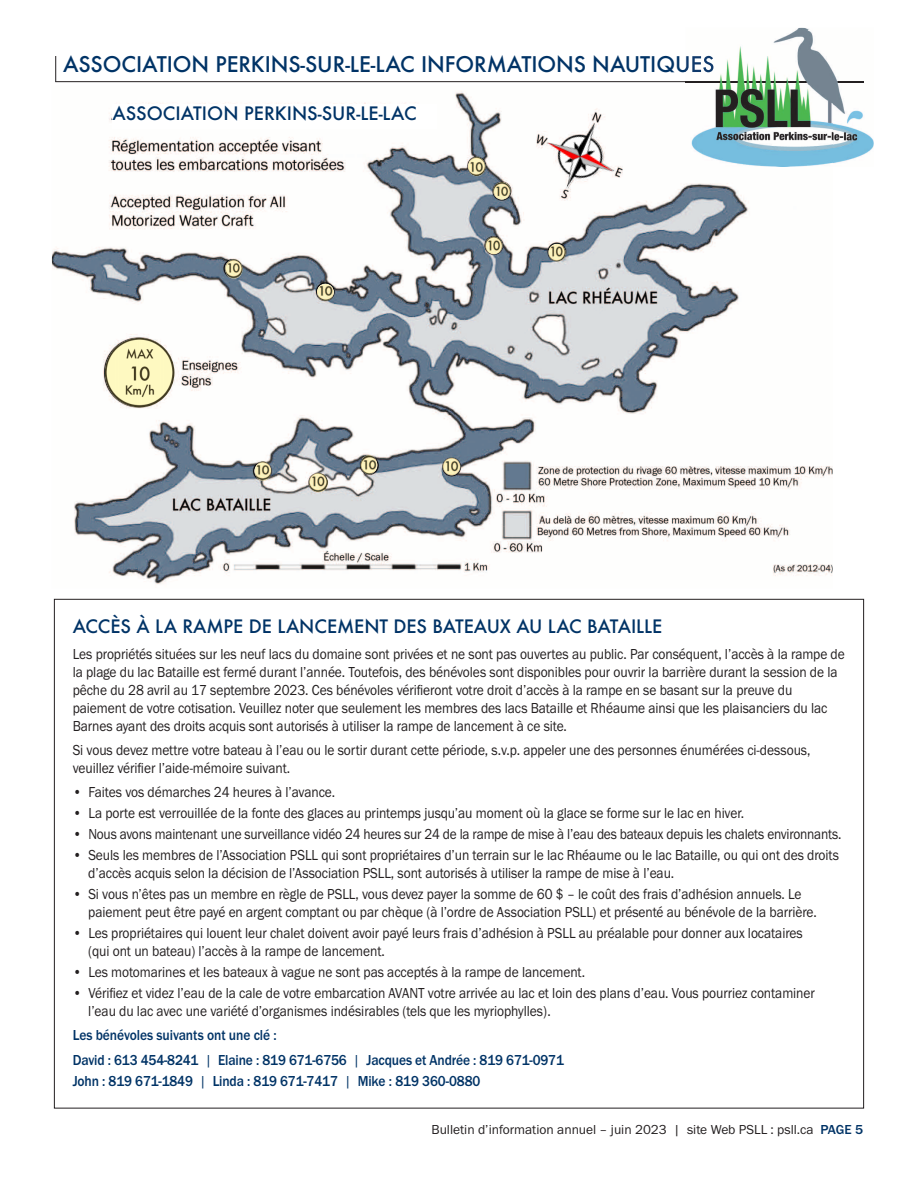
<style>
.page{position:relative;width:918px;height:1188px;background:#fff}
.page>*{position:absolute;margin:0;border:0;box-sizing:border-box;transform-origin:0 0}
.t1{font:500 21px "Futura";letter-spacing:-.005em;color:#036}
.t2{font:500 18px "Futura";letter-spacing:-.005em;color:#036}
.t3{font:15px/18px "Franklin Gothic URW Boo";letter-spacing:-.005em;color:#231f20;scale:.9 1}
.t4{font:500 15px/25.5px "Franklin Gothic URW";letter-spacing:-.01em;color:#036;scale:.9 1}
.t5{font:13.5px "Franklin Gothic URW Boo";color:#231f20}
.s1{font-family:"Franklin Gothic URW Boo";font-weight:400}
.s2{font-family:"Franklin Gothic URW";font-weight:500;color:#036}
</style>
<div class="page">
<img style="left:52px;top:91px;width:781px;height:493px">
<img style="left:547px;top:124px;width:67px;height:66px">
<img style="left:105px;top:338px;width:69px;height:69px">
<img style="left:225px;top:259px;width:18px;height:20px">
<img style="left:317px;top:284px;width:17px;height:17px">
<img style="left:255px;top:461px;width:16px;height:20px">
<img style="left:361px;top:455px;width:16px;height:19px">
<img style="left:309px;top:473px;width:19px;height:19px">
<img style="left:443px;top:458px;width:17px;height:17px">
<img style="left:548px;top:244px;width:18px;height:17px">
<img style="left:485px;top:237px;width:18px;height:17px">
<img style="left:493px;top:182px;width:18px;height:18px">
<img style="left:468px;top:157px;width:18px;height:19px">
<div style="left:112px;top:105px;width:325px;height:24px;background:#fff"></div>
<svg style="left:55px;top:56px;width:1px;height:25px"></svg>
<hr style="left:55px;top:81px;width:809px;height:1px;background:#231f20">
<img style="left:686px;top:28px;width:188px;height:135px">
<img style="left:686px;top:86px;width:147px;height:81px">
<img style="left:686px;top:81px;width:178px;height:1px">
<h1 class="t1" style="left:63px;top:50px;width:653px">ASSOCIATION PERKINS-SUR-LE-LAC INFORMATIONS NAUTIQUES</h1>
<p class="t2" style="left:112px;top:101px;width:306px">ASSOCIATION PERKINS-SUR-LE-LAC</p>
<p class="t2" style="left:73px;top:614px;width:591px">ACCÈS À LA RAMPE DE LANCEMENT DES BATEAUX AU LAC BATAILLE</p>
<p class="t3" style="left:73px;top:646px;width:859px">Les propriétés situées sur les neuf lacs du domaine sont privées et ne sont pas ouvertes au public. Par conséquent, l’accès à la rampe de la plage du lac Bataille est fermé durant l’année. Toutefois, des bénévoles sont disponibles pour ouvrir la barrière durant la session de la pêche du 28 avril au 17 septembre 2023. Ces bénévoles vérifieront votre droit d’accès à la rampe en se basant sur la preuve du paiement de votre cotisation. Veuillez noter que seulement les membres des lacs Bataille et Rhéaume ainsi que les plaisanciers du lac Barnes ayant des droits acquis sont autorisés à utiliser la rampe de lancement à ce site.</p>
<p class="t3" style="left:73px;top:742px;width:821px">Si vous devez mettre votre bateau à l’eau ou le sortir durant cette période, s.v.p. appeler une des personnes énumérées ci-dessous, veuillez vérifier l’aide-mémoire suivant.</p>
<p class="t3" style="left:73px;top:784px;width:293px">• Faites vos démarches 24 heures à l’avance.</p>
<p class="t3" style="left:73px;top:805px;width:748px">• La porte est verrouillée de la fonte des glaces au printemps jusqu’au moment où la glace se forme sur le lac en hiver.</p>
<p class="t3" style="left:73px;top:826px;width:856px">• Nous avons maintenant une surveillance vidéo 24 heures sur 24 de la rampe de mise à l’eau des bateaux depuis les chalets environnants.</p>
<p class="t3" style="left:88px;top:847px;width:836px;text-indent:-16px">• Seuls les membres de l’Association PSLL qui sont propriétaires d’un terrain sur le lac Rhéaume ou le lac Bataille, ou qui ont des droits d’accès acquis selon la décision de l’Association PSLL, sont autorisés à utiliser la rampe de mise à l’eau.</p>
<p class="t3" style="left:88px;top:886px;width:811px;text-indent:-16px">• Si vous n’êtes pas un membre en règle de PSLL, vous devez payer la somme de 60 $ – le coût des frais d’adhésion annuels. Le paiement peut être payé en argent comptant ou par chèque (à l’ordre de Association PSLL) et présenté au bénévole de la barrière.</p>
<p class="t3" style="left:88px;top:925px;width:795px;text-indent:-16px">• Les propriétaires qui louent leur chalet doivent avoir payé leurs frais d’adhésion à PSLL au préalable pour donner aux locataires (qui ont un bateau) l’accès à la rampe de lancement.</p>
<p class="t3" style="left:73px;top:964px;width:571px">• Les motomarines et les bateaux à vague ne sont pas acceptés à la rampe de lancement.</p>
<p class="t3" style="left:88px;top:985px;width:809px;text-indent:-16px">• Vérifiez et videz l’eau de la cale de votre embarcation AVANT votre arrivée au lac et loin des plans d’eau. Vous pourriez contaminer l’eau du lac avec une variété d’organismes indésirables (tels que les myriophylles).</p>
<p class="t4" style="left:73px;top:1023px;width:547px">Les bénévoles suivants ont une clé :<br>David : 613 454-8241 <span class="s1">|</span> Elaine : 819 671-6756 <span class="s1">|</span> Jacques et Andrée : 819 671-0971</p>
<p class="t4" style="left:73px;top:1070px;width:455px">John : 819 671-1849 <span class="s1">|</span> Linda : 819 671-7417 <span class="s1">|</span> Mike : 819 360-0880</p>
<p class="t5" style="left:432px;top:1125px;width:433px">Bulletin d’information annuel – juin 2023 | site Web PSLL : psll.ca <span class="s2">PAGE 5</span></p>
</div>
